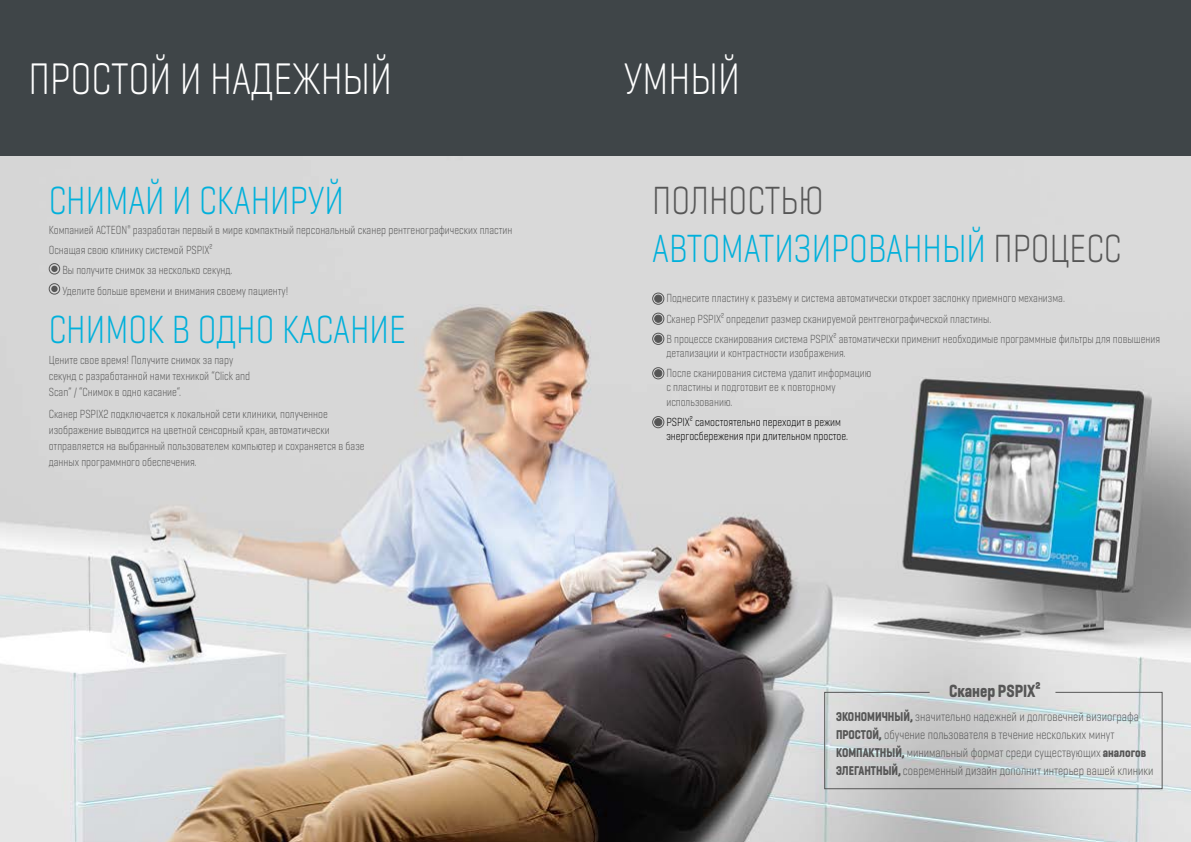
<style>
.page{position:relative;width:1191px;height:842px;background:#fff}
.page>*{position:absolute;margin:0;border:0;box-sizing:border-box;transform-origin:0 0}
.t1{font:300 45px "Geogrotesque Cyr";color:#fff;scale:.8 1}
.t2{font:300 40px/48px "Geogrotesque Cyr";color:#00b0db;scale:.8 1}
.t3{font:700 18px "Geogrotesque Cyr";color:#565656;scale:.8 1}
.t4{font:300 13px/18px "Geogrotesque Cyr";color:#565656;scale:.8 1}
.t5{font:300 12px/16px "Geogrotesque Cyr";color:#565656;scale:.8 1}
.t6{font:300 12px/14.4px "Geogrotesque Cyr";color:#000;scale:.8 1}
.s1{color:#565656}
.s2{font-weight:700}
</style>
<div class="page">
<img style="left:0;top:156px;width:1191px;height:686px">
<div style="left:0;top:0;width:1191px;height:156px;background:#3f4548"></div>
<div style="left:49px;top:263px;width:11px;height:11px;border:1px solid #565656;border-radius:50%"></div>
<div style="left:51px;top:266px;width:7px;height:6px;background:#565656;border-radius:50%"></div>
<div style="left:49px;top:283px;width:11px;height:12px;border:1px solid #565656;border-radius:50%"></div>
<div style="left:51px;top:286px;width:7px;height:6px;background:#565656;border-radius:50%"></div>
<svg style="left:823px;top:691px;width:340px;height:99px;background:#cfd2d2"></svg>
<div style="left:654px;top:295px;width:8px;height:7px;background:#565656;border-radius:50%"></div>
<div style="left:654px;top:295px;width:8px;height:8px;border:1px solid #565656;border-radius:50%"></div>
<div style="left:652px;top:293px;width:12px;height:12px;border:1px solid #565656;border-radius:50%"></div>
<div style="left:654px;top:315px;width:8px;height:7px;background:#565656;border-radius:50%"></div>
<div style="left:654px;top:315px;width:8px;height:8px;border:1px solid #565656;border-radius:50%"></div>
<div style="left:652px;top:313px;width:12px;height:12px;border:1px solid #565656;border-radius:50%"></div>
<div style="left:654px;top:335px;width:8px;height:7px;background:#565656;border-radius:50%"></div>
<div style="left:654px;top:335px;width:8px;height:8px;border:1px solid #565656;border-radius:50%"></div>
<div style="left:652px;top:333px;width:12px;height:12px;border:1px solid #565656;border-radius:50%"></div>
<div style="left:654px;top:370px;width:8px;height:7px;background:#565656;border-radius:50%"></div>
<div style="left:654px;top:369px;width:8px;height:8px;border:1px solid #565656;border-radius:50%"></div>
<div style="left:652px;top:367px;width:12px;height:12px;border:1px solid #565656;border-radius:50%"></div>
<div style="left:654px;top:419px;width:8px;height:7px;background:#565656;border-radius:50%"></div>
<div style="left:654px;top:418px;width:8px;height:8px;border:1px solid #565656;border-radius:50%"></div>
<div style="left:652px;top:416px;width:12px;height:12px;border:1px solid #565656;border-radius:50%"></div>
<h1 class="t1" style="left:28px;top:50px;width:456px">ПРОСТОЙ И НАДЕЖНЫЙ</h1>
<h1 class="t1" style="left:624px;top:50px;width:147px">УМНЫЙ</h1>
<h2 class="t2" style="left:49px;top:175px;width:370px">СНИМАЙ И СКАНИРУЙ</h2>
<p class="t5" style="left:49px;top:222px;width:581px">Компанией ACTEON<sup>®</sup> разработан первый в мире компактный персональный сканер рентгенографических пластин</p>
<p class="t5" style="left:49px;top:242px;width:206px">Оснащая свою клинику системой PSPIX²</p>
<p class="t5" style="left:62px;top:262px;width:214px">Вы получите снимок за несколько секунд.</p>
<p class="t5" style="left:62px;top:282px;width:284px">Уделите больше времени и внимания своему пациенту!</p>
<h2 class="t2" style="left:49px;top:304px;width:448px">СНИМОК В ОДНО КАСАНИЕ</h2>
<p class="t5" style="left:49px;top:352px;width:253px">Цените свое время! Получите снимок за пару секунд с разработанной нами техникой “Click and<br>Scan” / “Снимок в одно касание“.</p>
<p class="t5" style="left:49px;top:405px;width:396px">Сканер PSPIX2 подключается к локальной сети клиники, полученное изображение выводится на цветной сенсорный кран, автоматически отправляется на выбранный пользователем компьютер и сохраняется в базе данных программного обеспечения.</p>
<h2 class="t2" style="left:652px;top:175px;width:588px"><span class="s1">ПОЛНОСТЬЮ<br></span>АВТОМАТИЗИРОВАННЫЙ <span class="s1">ПРОЦЕСС</span></h2>
<p class="t5" style="left:666px;top:288px;width:618px;line-height:20.1px">Поднесите пластину к разъему и система автоматически откроет заслонку приемного механизма.<br>Сканер PSPIX² определит размер сканируемой рентгенографической пластины.<br>В процессе сканирования система PSPIX² автоматически применит необходимые программные фильтры для повышения</p>
<p class="t5" style="left:666px;top:342px;width:258px;line-height:20.1px">детализации и контрастности изображения.<br>После сканирования система удалит информацию</p>
<p class="t5" style="left:666px;top:380px;width:213px;line-height:14.4px">с пластины и подготовит ее к повторному использованию.</p>
<p class="t6" style="left:666px;top:414px;width:229px">PSPIX² самостоятельно переходит в режим энергосбережения при длительном простое.</p>
<h3 class="t3" style="left:949px;top:680px;width:116px">Сканер PSPIX²</h3>
<p class="t4" style="left:836px;top:707px;width:398px"><span class="s2">ЭКОНОМИЧНЫЙ,</span> значительно надежней и долговечней визиографа <span class="s2">ПРОСТОЙ,</span> обучение пользователя в течение нескольких минут <span class="s2">КОМПАКТНЫЙ,</span> минимальный формат среди существующих <span class="s2">аналогов ЭЛЕГАНТНЫЙ,</span> современный дизайн дополнит интерьер вашей клиники</p>
</div>
